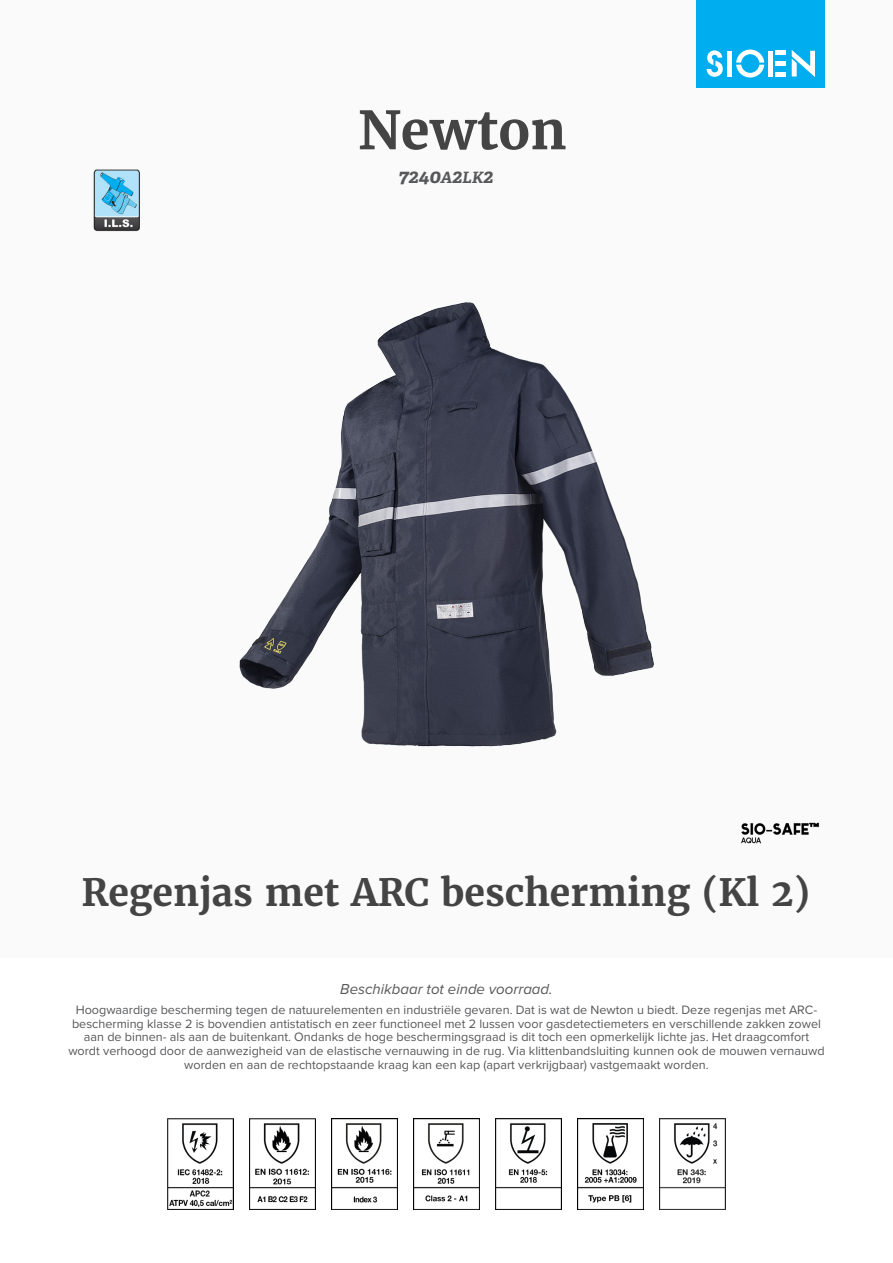
<style>
.page{position:relative;width:893px;height:1263px;background:#fff}
.page>*{position:absolute;margin:0;border:0;box-sizing:border-box;transform-origin:0 0}
.product_name{font:700 52.5px "Merriweather";color:#444}
.product_h2{font:700 37.5px "Merriweather";color:#444}
.product_ref{font:italic 700 19.5px "Adelle";color:#57585a}
.product_description{font:italic 15px "Proxima Nova";color:#57585a}
.product_description-2{font:12.6px/13.6px "Proxima Nova";color:#57585a;text-align:center}
.s1{font-size:15.6px}
</style>
<div class="page">
<div style="left:0;top:0;width:893px;height:957px;background:#fafafa"></div>
<div style="left:697px;top:0;width:128px;height:88px;background:#00aeef"></div>
<svg style="left:707px;top:50px;width:16px;height:27px"></svg>
<svg style="left:736px;top:50px;width:28px;height:28px"></svg>
<div style="left:727px;top:51px;width:5px;height:26px;background:#fff"></div>
<div style="left:768px;top:51px;width:5px;height:26px;background:#fff"></div>
<div style="left:775px;top:72px;width:11px;height:5px;background:#fff"></div>
<div style="left:775px;top:61px;width:11px;height:5px;background:#fff"></div>
<hr style="left:775px;top:51px;width:11px;height:4px;background:#fff">
<svg style="left:792px;top:50px;width:23px;height:27px"></svg>
<img style="left:93px;top:169px;width:47px;height:63px">
<img style="left:741px;top:822px;width:78px;height:22px">
<img style="left:167px;top:1118px;width:67px;height:92px">
<img style="left:249px;top:1118px;width:66px;height:92px">
<img style="left:331px;top:1118px;width:66px;height:92px">
<img style="left:413px;top:1118px;width:67px;height:92px">
<img style="left:495px;top:1118px;width:67px;height:92px">
<img style="left:577px;top:1118px;width:67px;height:92px">
<img style="left:659px;top:1118px;width:67px;height:92px">
<img style="left:239px;top:302px;width:415px;height:445px">
<p class="product_name" style="left:358px;top:97px;width:209px">Newton</p>
<p class="product_ref" style="left:399px;top:164px;width:96px">7240<span class="s1">A</span>2<span class="s1">LK</span>2</p>
<p class="product_h2" style="left:82px;top:868px;width:730px">Regenjas met ARC bescherming (Kl 2)</p>
<p class="product_description" style="left:340px;top:980px;width:214px">Beschikbaar tot einde voorraad.</p>
<p class="product_description-2" style="left:68px;top:1002px;width:758px">Hoogwaardige bescherming tegen de natuurelementen en industriële gevaren. Dat is wat de Newton u biedt. Deze regenjas met ARC&shy;bescherming klasse 2 is bovendien antistatisch en zeer functioneel met 2 lussen voor gasdetectiemeters en verschillende zakken zowel aan de binnen- als aan de buitenkant. Ondanks de hoge beschermingsgraad is dit toch een opmerkelijk lichte jas. Het draagcomfort wordt verhoogd door de aanwezigheid van de elastische vernauwing in de rug. Via klittenbandsluiting kunnen ook de mouwen vernauwd worden en aan de rechtopstaande kraag kan een kap (apart verkrijgbaar) vastgemaakt worden.</p>
</div>
